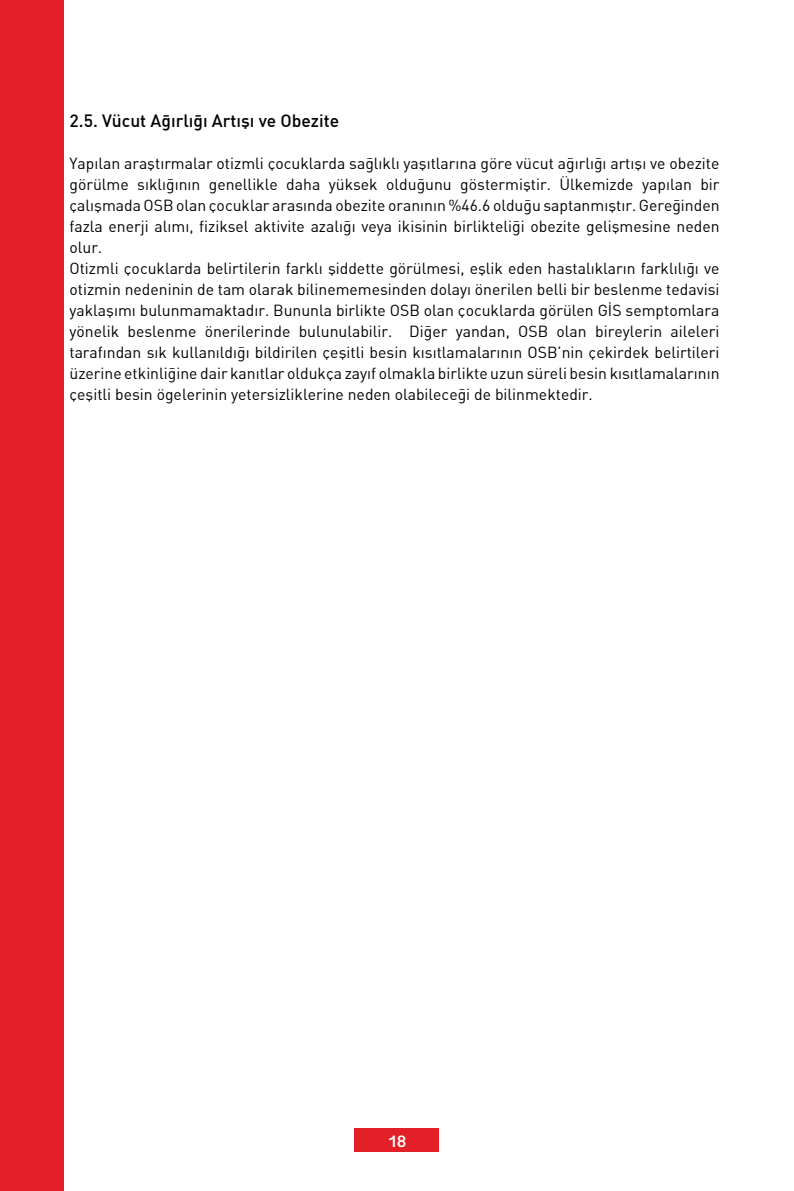
<style>
.page{position:relative;width:794px;height:1191px;background:#fff}
.page>*{position:absolute;margin:0;border:0;box-sizing:border-box;transform-origin:0 0}
.t1{font:500 17.5px "DI Nbek";color:#000}
.t2{font:15.75px/21px "DIN Bek";color:#000}
.t3{font:700 14px "Gujarati Sangam MN";color:#fff}
</style>
<div class="page">
<div style="left:0;top:0;width:63px;height:1191px;background:#e31f27"></div>
<div style="left:355px;top:1128px;width:84px;height:23px;background:#e31f27"></div>
<p class="t1" style="left:69px;top:109px;width:271px">2.5. Vücut Ağırlığı Artışı ve Obezite</p>
<p class="t2" style="left:69px;top:152px;width:651px">Yapılan araştırmalar otizmli çocuklarda sağlıklı yaşıtlarına göre vücut ağırlığı artışı ve obezite görülme sıklığının genellikle daha yüksek olduğunu göstermiştir. Ülkemizde yapılan bir çalışmada OSB olan çocuklar arasında obezite oranının %46.6 olduğu saptanmıştır. Gereğinden fazla enerji alımı, fiziksel aktivite azalığı veya ikisinin birlikteliği obezite gelişmesine neden olur.<br>Otizmli çocuklarda belirtilerin farklı şiddette görülmesi, eşlik eden hastalıkların farklılığı ve otizmin nedeninin de tam olarak bilinememesinden dolayı önerilen belli bir beslenme tedavisi yaklaşımı bulunmamaktadır. Bununla birlikte OSB olan çocuklarda görülen GİS semptomlara yönelik beslenme önerilerinde bulunulabilir. Diğer yandan, OSB olan bireylerin aileleri tarafından sık kullanıldığı bildirilen çeşitli besin kısıtlamalarının OSB’nin çekirdek belirtileri üzerine etkinliğine dair kanıtlar oldukça zayıf olmakla birlikte uzun süreli besin kısıtlamalarının çeşitli besin ögelerinin yetersizliklerine neden olabileceği de bilinmektedir.</p>
<p class="t3" style="left:387px;top:1134px;width:20px">18</p>
</div>
